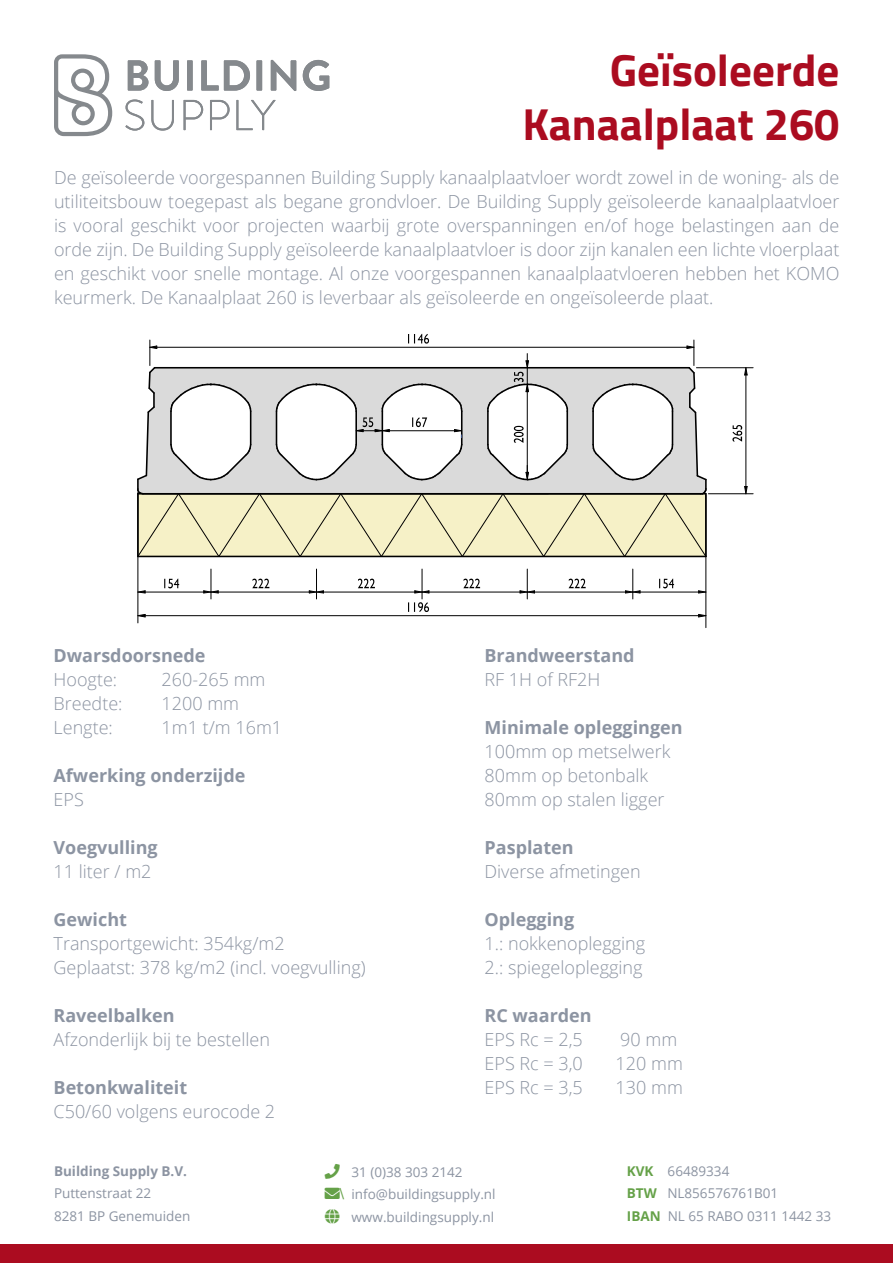
<style>
.page{position:relative;width:893px;height:1263px;background:#fff}
.page>*{position:absolute;margin:0;border:0;box-sizing:border-box;transform-origin:0 0}
.t1{font:700 45px/54px "Titillium Web";color:#ab0c20;text-align:right}
.t2{font:300 18px/24px "Open Sans";color:#8c94a2}
.t3{font:700 18px "Open Sans";color:#8c94a2}
.t4{font:13.5px/22.5px "Open Sans";color:#8c94a2}
.t5{font:700 13.5px "Open Sans";color:#8c94a2}
.s1{color:#65a148}
.s2{font-weight:700;color:#65a148}
</style>
<div class="page">
<div style="left:0;top:1244px;width:893px;height:19px;background:#ab0c20"></div>
<hr style="left:708px;top:493px;width:45px;height:1px;background:#000">
<hr style="left:696px;top:367px;width:57px;height:1px;background:#000">
<hr style="left:746px;top:375px;width:1px;height:111px;background:#000">
<svg style="left:744px;top:486px;width:4px;height:8px"></svg>
<svg style="left:744px;top:367px;width:4px;height:9px"></svg>
<svg style="left:732px;top:425px;width:10px;height:17px"></svg>
<hr style="left:211px;top:569px;width:1px;height:30px;background:#000">
<hr style="left:145px;top:592px;width:59px;height:1px;background:#000">
<svg style="left:137px;top:590px;width:9px;height:4px"></svg>
<svg style="left:164px;top:579px;width:15px;height:9px"></svg>
<hr style="left:316px;top:569px;width:1px;height:30px;background:#000">
<hr style="left:218px;top:592px;width:91px;height:1px;background:#000">
<svg style="left:203px;top:590px;width:16px;height:4px"></svg>
<svg style="left:252px;top:579px;width:17px;height:9px"></svg>
<hr style="left:422px;top:569px;width:1px;height:30px;background:#000">
<hr style="left:323px;top:592px;width:92px;height:1px;background:#000">
<svg style="left:309px;top:590px;width:15px;height:4px"></svg>
<svg style="left:358px;top:579px;width:17px;height:9px"></svg>
<hr style="left:429px;top:592px;width:91px;height:1px;background:#000">
<svg style="left:414px;top:590px;width:16px;height:4px"></svg>
<svg style="left:463px;top:579px;width:17px;height:9px"></svg>
<hr style="left:527px;top:569px;width:1px;height:30px;background:#000">
<hr style="left:632px;top:569px;width:1px;height:30px;background:#000">
<hr style="left:534px;top:592px;width:92px;height:1px;background:#000">
<svg style="left:519px;top:590px;width:16px;height:4px"></svg>
<svg style="left:569px;top:579px;width:17px;height:9px"></svg>
<hr style="left:640px;top:592px;width:59px;height:1px;background:#000">
<svg style="left:625px;top:590px;width:16px;height:4px"></svg>
<svg style="left:698px;top:590px;width:8px;height:4px"></svg>
<svg style="left:659px;top:579px;width:15px;height:9px"></svg>
<hr style="left:138px;top:492px;width:1px;height:131px;background:#000">
<hr style="left:706px;top:495px;width:1px;height:133px;background:#000">
<hr style="left:145px;top:615px;width:554px;height:1px;background:#000">
<svg style="left:137px;top:614px;width:9px;height:4px"></svg>
<svg style="left:698px;top:614px;width:9px;height:4px"></svg>
<svg style="left:408px;top:602px;width:21px;height:10px"></svg>
<svg style="left:137px;top:334px;width:571px;height:223px"></svg>
<svg style="left:125px;top:99px;width:19px;height:32px"></svg>
<svg style="left:151px;top:100px;width:23px;height:31px"></svg>
<svg style="left:184px;top:100px;width:19px;height:30px"></svg>
<svg style="left:210px;top:100px;width:20px;height:30px"></svg>
<svg style="left:236px;top:100px;width:40px;height:30px"></svg>
<svg style="left:128px;top:60px;width:20px;height:31px"></svg>
<svg style="left:155px;top:60px;width:24px;height:31px"></svg>
<div style="left:187px;top:60px;width:6px;height:31px;background:#85898d"></div>
<svg style="left:201px;top:60px;width:49px;height:31px"></svg>
<div style="left:256px;top:60px;width:6px;height:31px;background:#85898d"></div>
<svg style="left:271px;top:60px;width:25px;height:31px"></svg>
<svg style="left:303px;top:60px;width:26px;height:31px"></svg>
<svg style="left:54px;top:54px;width:58px;height:82px"></svg>
<h1 class="t1" style="left:522px;top:41px;width:318px">Geïsoleerde<br>Kanaalplaat 260</h1>
<p class="t2" style="left:54px;top:165px;width:787px;text-align:justify">De geïsoleerde voorgespannen Building Supply kanaalplaatvloer wordt zowel in de woning- als de utiliteitsbouw toegepast als begane grondvloer. De Building Supply geïsoleerde kanaalplaatvloer is vooral geschikt voor projecten waarbij grote overspanningen en/of hoge belastingen aan de orde zijn. De Building Supply geïsoleerde kanaalplaatvloer is door zijn kanalen een lichte vloerplaat en geschikt voor snelle montage. Al onze voorgespannen kanaalplaatvloeren hebben het KOMO keurmerk. De Kanaalplaat 260 is leverbaar als geïsoleerde en ongeïsoleerde plaat.</p>
<p class="t3" style="left:54px;top:643px;width:154px">Dwarsdoorsnede</p>
<p class="t2" style="left:54px;top:667px;width:65px">Hoogte:</p>
<p class="t2" style="left:162px;top:667px;width:105px">260-265 mm</p>
<p class="t2" style="left:54px;top:691px;width:70px">Breedte:</p>
<p class="t2" style="left:162px;top:691px;width:79px">1200 mm</p>
<p class="t2" style="left:54px;top:715px;width:61px">Lengte:</p>
<p class="t2" style="left:162px;top:715px;width:122px">1m1 t/m 16m1</p>
<p class="t3" style="left:54px;top:763px;width:193px">Afwerking onderzijde</p>
<p class="t2" style="left:54px;top:787px;width:32px">EPS</p>
<p class="t3" style="left:54px;top:835px;width:106px">Voegvulling</p>
<p class="t2" style="left:54px;top:859px;width:99px">11 liter / m2</p>
<p class="t3" style="left:54px;top:907px;width:75px">Gewicht</p>
<p class="t2" style="left:54px;top:931px;width:314px">Transportgewicht: 354kg/m2<br>Geplaatst: 378 kg/m2 (incl. voegvulling)</p>
<p class="t3" style="left:54px;top:1003px;width:123px">Raveelbalken</p>
<p class="t2" style="left:54px;top:1027px;width:218px">Afzonderlijk bij te bestellen</p>
<p class="t3" style="left:54px;top:1075px;width:135px">Betonkwaliteit</p>
<p class="t2" style="left:54px;top:1099px;width:223px">C50/60 volgens eurocode 2</p>
<p class="t3" style="left:485px;top:643px;width:152px">Brandweerstand</p>
<p class="t2" style="left:485px;top:667px;width:117px">RF 1H of RF2H</p>
<p class="t3" style="left:485px;top:715px;width:200px">Minimale opleggingen</p>
<p class="t2" style="left:485px;top:739px;width:187px">100mm op metselwerk<br>80mm op betonbalk<br>80mm op stalen ligger</p>
<p class="t3" style="left:485px;top:835px;width:91px">Pasplaten</p>
<p class="t2" style="left:485px;top:859px;width:158px">Diverse afmetingen</p>
<p class="t3" style="left:485px;top:907px;width:91px">Oplegging</p>
<p class="t2" style="left:485px;top:931px;width:162px">1.: nokkenoplegging<br>2.: spiegeloplegging</p>
<p class="t3" style="left:485px;top:1003px;width:109px">RC waarden</p>
<p class="t2" style="left:485px;top:1027px;width:100px">EPS Rc = 2,5</p>
<p class="t2" style="left:620px;top:1027px;width:59px">90 mm</p>
<p class="t2" style="left:485px;top:1051px;width:100px">EPS Rc = 3,0</p>
<p class="t2" style="left:616px;top:1051px;width:69px">120 mm</p>
<p class="t2" style="left:485px;top:1075px;width:100px">EPS Rc = 3,5</p>
<p class="t2" style="left:616px;top:1075px;width:69px">130 mm</p>
<p class="t5" style="left:54px;top:1161px;width:135px">Building Supply B.V.</p>
<p class="t4" style="left:54px;top:1182px;width:138px">Puttenstraat 22<br>8281 BP Genemuiden</p>
<p class="t4" style="left:351px;top:1160px;width:113px">31 (0)38 303 2142</p>
<p class="t4" style="left:325px;top:1182px;width:172px;text-align:right"><span class="s1">→</span> info@buildingsupply.nl www.buildingsupply.nl</p>
<p class="t4" style="left:627px;top:1159px;width:206px"><span class="s2">KVK</span> 66489334<br><span class="s2">BTW</span> NL856576761B01<br><span class="s2">IBAN</span> NL 65 RABO 0311 1442 33</p>
</div>
